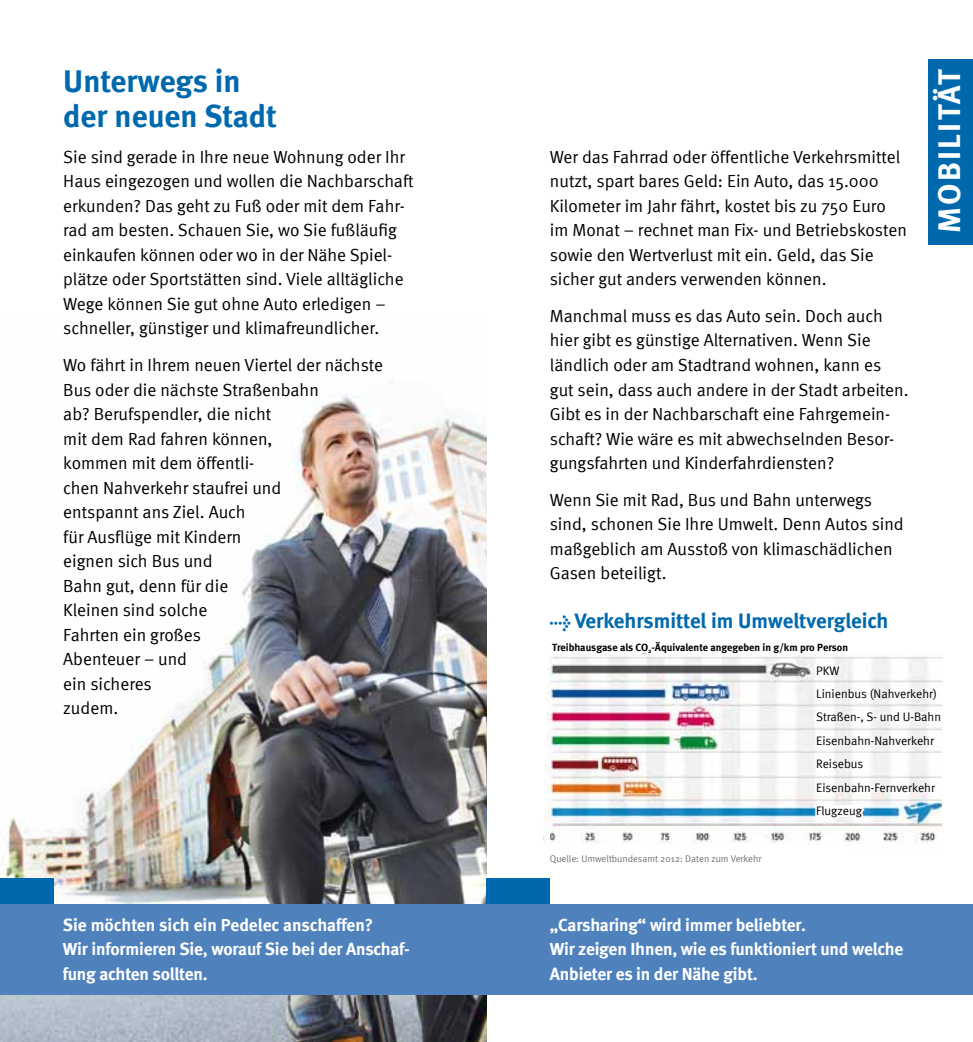
<style>
.page{position:relative;width:973px;height:1042px;background:#fff}
.page>*{position:absolute;margin:0;border:0;box-sizing:border-box;transform-origin:0 0}
.t1{font:700 31.5px/35px "Meta";color:#0069ae}
.t2{font:700 31.5px "Meta";color:#fff}
.t3{font:700 21px "Meta";color:#0069ae}
.t4{font:17.5px/24.5px "Meta Normal";color:#000}
.t5{font:700 17.5px/24.5px "Meta";letter-spacing:-.01em;color:#fff}
.t6{font:12.25px/23.4px "Meta Normal";color:#000}
.t7{font:condensed 11.2px "Interstate";letter-spacing:.01em;color:#000}
.t8{font:700 10.5px "Meta";color:#000}
.t9{font:9.62px "Meta Normal";color:#707172}
.s1{font-family:"Meta Bold Expert";font-weight:400;font-size:17.5px}
</style>
<div class="page">
<img style="left:0;top:394px;width:486px;height:648px">
<div style="left:486px;top:878px;width:63px;height:37px;background:#0069ae"></div>
<div style="left:486px;top:904px;width:486px;height:91px;background:#4f82bd"></div>
<div style="left:0;top:878px;width:53px;height:28px;background:#0069ae"></div>
<div style="left:0;top:904px;width:486px;height:91px;background:#4f82bd"></div>
<img style="left:543px;top:653px;width:399px;height:191px">
<svg style="left:813px;top:799px;width:56px;height:23px"></svg>
<div style="left:928px;top:60px;width:44px;height:185px;background:#0069ae"></div>
<h1 class="t1" style="left:63px;top:63px;width:215px">Unterwegs in der neuen Stadt</h1>
<p class="t4" style="left:63px;top:144px;width:352px">Sie sind gerade in Ihre neue Wohnung oder Ihr Haus eingezogen und wollen die Nachbarschaft erkunden? Das geht zu Fuß oder mit dem Fahr&shy;rad am besten. Schauen Sie, wo Sie fußläufig einkaufen können oder wo in der Nähe Spiel&shy;plätze oder Sportstätten sind. Viele alltägliche Wege können Sie gut ohne Auto erledigen – schneller, günstiger und klimafreundlicher.</p>
<p class="t4" style="left:63px;top:352px;width:321px">Wo fährt in Ihrem neuen Viertel der nächste<br>Bus oder die nächste Straßenbahn<br>ab? Berufspendler, die nicht<br>mit dem Rad fahren können,<br>kommen mit dem öffentli-<br>chen Nahverkehr staufrei und<br>entspannt ans Ziel. Auch<br>für Ausflüge mit Kindern<br>eignen sich Bus und<br>Bahn gut, denn für die<br>Kleinen sind solche<br>Fahrten ein großes<br>Abenteuer – und<br>ein sicheres<br>zudem.</p>
<p class="t5" style="left:63px;top:912px;width:348px">Sie möchten sich ein Pedelec anschaffen?<br>Wir informieren Sie, worauf Sie bei der Anschaf&shy;fung achten sollten.</p>
<p class="t4" style="left:549px;top:144px;width:358px">Wer das Fahrrad oder öffentliche Verkehrsmittel nutzt, spart bares Geld: Ein Auto, das 15.000<br>Kilometer im Jahr fährt, kostet bis zu 750 Euro im Monat – rechnet man Fix- und Betriebskosten sowie den Wertverlust mit ein. Geld, das Sie sicher gut anders verwenden können.</p>
<p class="t4" style="left:549px;top:303px;width:360px">Manchmal muss es das Auto sein. Doch auch hier gibt es günstige Alternativen. Wenn Sie ländlich oder am Stadtrand wohnen, kann es gut sein, dass auch andere in der Stadt arbeiten.<br>Gibt es in der Nachbarschaft eine Fahrgemein&shy;schaft? Wie wäre es mit abwechselnden Besor&shy;gungsfahrten und Kinderfahrdiensten?</p>
<p class="t4" style="left:549px;top:487px;width:355px">Wenn Sie mit Rad, Bus und Bahn unterwegs sind, schonen Sie Ihre Umwelt. Denn Autos sind maßgeblich am Ausstoß von klimaschädlichen Gasen beteiligt.</p>
<p class="t3" style="left:549px;top:608px;width:340px"><span class="s1">l</span> Verkehrsmittel im Umweltvergleich</p>
<p class="t7" style="left:553px;top:640px;width:147px">Treibhausgase als CO<sub>2</sub>-Äquivalente</p>
<p class="t8" style="left:552px;top:641px;width:297px">Treibhausgase als CO <sub>2</sub>-Äquivalente angegeben in g/km pro Person</p>
<h1 class="t2" style="left:930px;top:233px;width:164px;rotate:-90deg">MOBILITÄT</h1>
<p class="t9" style="left:549px;top:853px;width:213px">Quelle: Umweltbundesamt 2012: Daten zum Verkehr</p>
<p class="t6" style="left:816px;top:658px;width:126px">PKW<br>Linienbus (Nahverkehr)<br>Straßen-, S- und U-Bahn<br>Eisenbahn-Nahverkehr<br>Reisebus<br>Eisenbahn-Fernverkehr<br>Flugzeug</p>
<p class="t5" style="left:549px;top:912px;width:355px">„Carsharing“ wird immer beliebter.<br>Wir zeigen Ihnen, wie es funktioniert und welche<br>Anbieter es in der Nähe gibt.</p>
</div>
